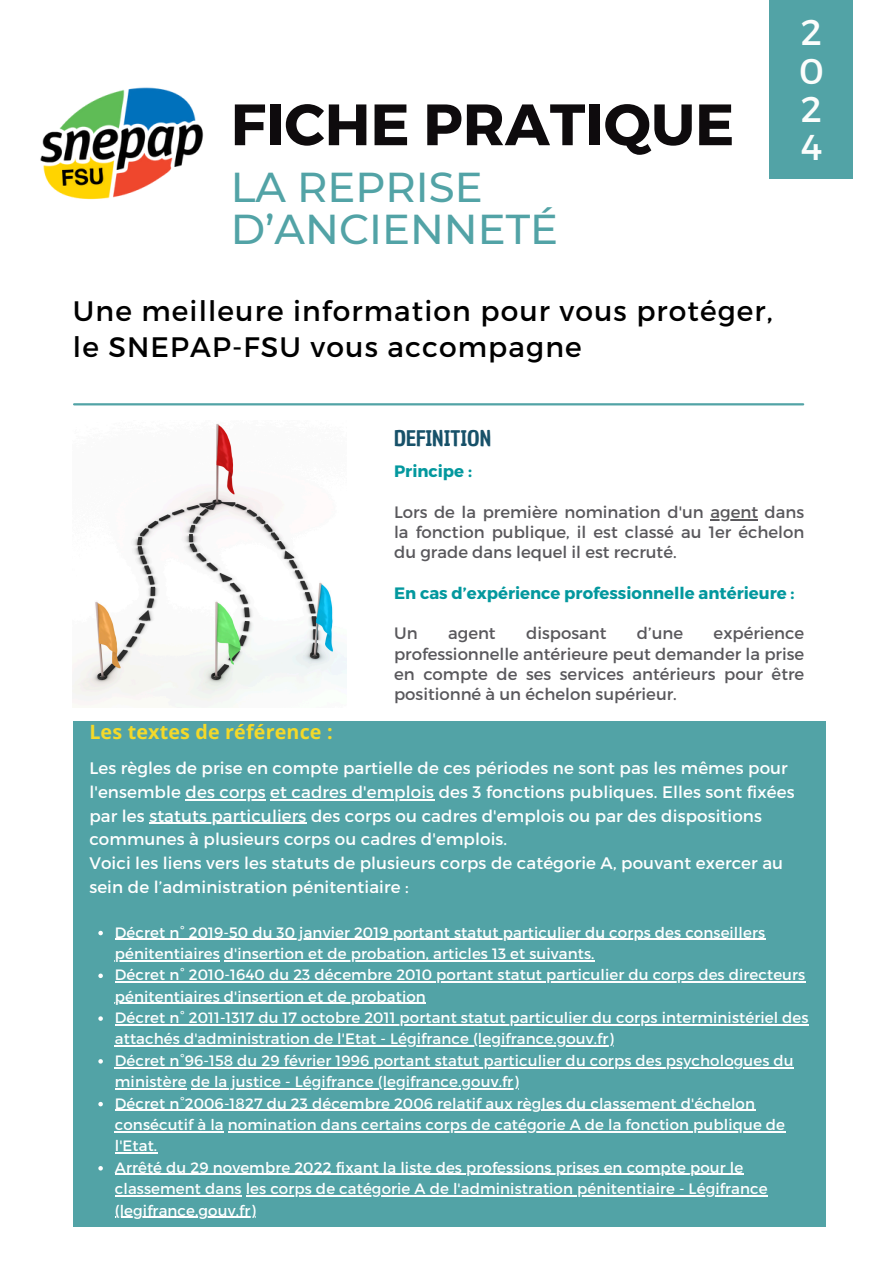
<style>
.page{position:relative;width:894px;height:1264px;background:#fff}
.page>*{position:absolute;margin:0;border:0;box-sizing:border-box;transform-origin:0 0}
.t1{font:700 58.2px "Montserrat";color:#0e0b0d}
.t2{font:500 41.7px/41.7px "Montserrat";color:#52a3a6}
.t3{font:35.85px/38.4px "Montserrat";color:#fcfdfc;text-align:justify}
.t4{font:28.2px/36px "Montserrat";letter-spacing:.04em;color:#000}
.t5{font:21px "Chau Philomene One";color:#175169}
.t6{font:700 19.65px "Open Sans";letter-spacing:.01em;color:#f4d92a}
.t7{font:16.65px/23.7px "Montserrat";letter-spacing:.01em;color:#fff}
.t8{font:16.5px/20.2px "Montserrat";color:#59585c}
.t9{font:700 16.5px "Montserrat";color:#03989e}
.t10{font:15px/21.3px "Montserrat";letter-spacing:.01em;color:#fff}
</style>
<div class="page">
<img style="left:73px;top:423px;width:273px;height:279px">
<hr style="left:74px;top:403px;width:728px;height:2px;background:#52a3a6">
<div style="left:73px;top:721px;width:751px;height:505px;background:#52a3a6"></div>
<div style="left:769px;top:0;width:83px;height:179px;background:#52a3a6"></div>
<img style="left:40px;top:87px;width:164px;height:113px">
<hr style="left:710px;top:519px;width:47px;height:1px;background:#59585c">
<hr style="left:185px;top:799px;width:81px;height:1px;background:#fff">
<hr style="left:270px;top:799px;width:164px;height:1px;background:#fff">
<hr style="left:149px;top:822px;width:157px;height:1px;background:#fff">
<svg style="left:98px;top:930px;width:5px;height:5px"></svg>
<hr style="left:115px;top:938px;width:650px;height:1px;background:#fff">
<hr style="left:115px;top:960px;width:105px;height:1px;background:#fff">
<hr style="left:224px;top:960px;width:370px;height:1px;background:#fff">
<svg style="left:98px;top:973px;width:5px;height:5px"></svg>
<hr style="left:115px;top:981px;width:690px;height:1px;background:#fff">
<hr style="left:115px;top:1002px;width:311px;height:1px;background:#fff">
<svg style="left:98px;top:1016px;width:5px;height:4px"></svg>
<hr style="left:115px;top:1024px;width:693px;height:1px;background:#fff">
<hr style="left:115px;top:1045px;width:498px;height:1px;background:#fff">
<svg style="left:98px;top:1059px;width:5px;height:4px"></svg>
<hr style="left:115px;top:1066px;width:678px;height:2px;background:#fff">
<hr style="left:115px;top:1088px;width:72px;height:1px;background:#fff">
<hr style="left:191px;top:1088px;width:327px;height:1px;background:#fff">
<svg style="left:98px;top:1101px;width:5px;height:5px"></svg>
<hr style="left:115px;top:1109px;width:640px;height:1px;background:#fff">
<hr style="left:115px;top:1131px;width:109px;height:1px;background:#fff">
<hr style="left:228px;top:1131px;width:557px;height:1px;background:#fff">
<hr style="left:115px;top:1152px;width:42px;height:1px;background:#fff">
<svg style="left:98px;top:1166px;width:5px;height:4px"></svg>
<hr style="left:115px;top:1173px;width:628px;height:1px;background:#fff">
<hr style="left:115px;top:1195px;width:127px;height:1px;background:#fff">
<hr style="left:246px;top:1195px;width:521px;height:1px;background:#fff">
<hr style="left:115px;top:1216px;width:141px;height:1px;background:#fff">
<h2 class="t1" style="left:231px;top:87px;width:505px">FICHE PRATIQUE</h2>
<h1 class="t2" style="left:231px;top:166px;width:329px">LA REPRISE<br>D’ANCIENNETÉ</h1>
<h3 class="t4" style="left:73px;top:291px;width:701px">Une meilleure information pour vous protéger, le SNEPAP-FSU vous accompagne</h3>
<h3 class="t5" style="left:394px;top:424px;width:98px">DEFINITION</h3>
<h4 class="t3" style="left:798px;top:11px;width:26px">2<br>0<br>2<br>4</h4>
<h5 class="t9" style="left:394px;top:461px;width:79px">Principe :</h5>
<p class="t8" style="left:394px;top:501px;width:411px">Lors de la première nomination d'un agent dans</p>
<p class="t8" style="left:394px;top:521px;width:411px">la fonction publique, il est classé au 1er échelon du grade dans lequel il est recruté.</p>
<p class="t9" style="left:394px;top:582px;width:402px">En cas d’expérience professionnelle antérieure :</p>
<p class="t8" style="left:394px;top:622px;width:25px">Un</p>
<p class="t8" style="left:448px;top:622px;width:49px">agent</p>
<p class="t8" style="left:526px;top:622px;width:82px">disposant</p>
<p class="t8" style="left:636px;top:622px;width:48px">d’une</p>
<p class="t8" style="left:713px;top:622px;width:92px">expérience</p>
<p class="t8" style="left:394px;top:643px;width:411px;text-align:justify">professionnelle antérieure peut demander la prise en compte de ses services antérieurs pour être positionné à un échelon supérieur.</p>
<h6 class="t6" style="left:89px;top:718px;width:245px">Les textes de référence :</h6>
<p class="t7" style="left:89px;top:755px;width:706px">Les règles de prise en compte partielle de ces périodes ne sont pas les mêmes pour l'ensemble des corps et cadres d'emplois des 3 fonctions publiques. Elles sont fixées</p>
<p class="t7" style="left:89px;top:803px;width:674px">par les statuts particuliers des corps ou cadres d'emplois ou par des dispositions</p>
<p class="t7" style="left:89px;top:826px;width:695px">communes à plusieurs corps ou cadres d'emplois.<br>Voici les liens vers les statuts de plusieurs corps de catégorie A, pouvant exercer au sein de l’administration pénitentiaire :</p>
<p class="t10" style="left:115px;top:920px;width:651px">Décret n° 2019-50 du 30 janvier 2019 portant statut particulier du corps des conseillers</p>
<p class="t10" style="left:115px;top:942px;width:481px">pénitentiaires d'insertion et de probation, articles 13 et suivants.</p>
<p class="t10" style="left:115px;top:963px;width:691px">Décret n° 2010-1640 du 23 décembre 2010 portant statut particulier du corps des directeurs</p>
<p class="t10" style="left:115px;top:984px;width:695px">pénitentiaires d'insertion et de probation<br>Décret n° 2011-1317 du 17 octobre 2011 portant statut particulier du corps interministériel des</p>
<p class="t10" style="left:115px;top:1027px;width:680px">attachés d'administration de l'Etat - Légifrance (legifrance.gouv.fr)<br>Décret n°96-158 du 29 février 1996 portant statut particulier du corps des psychologues du ministère de la justice - Légifrance (legifrance.gouv.fr)<br>Décret n°2006-1827 du 23 décembre 2006 relatif aux règles du classement d'échelon consécutif à la nomination dans certains corps de catégorie A de la fonction publique de l'Etat.<br>Arrêté du 29 novembre 2022 fixant la liste des professions prises en compte pour le classement dans les corps de catégorie A de l'administration pénitentiaire - Légifrance (legifrance.gouv.fr)</p>
</div>
